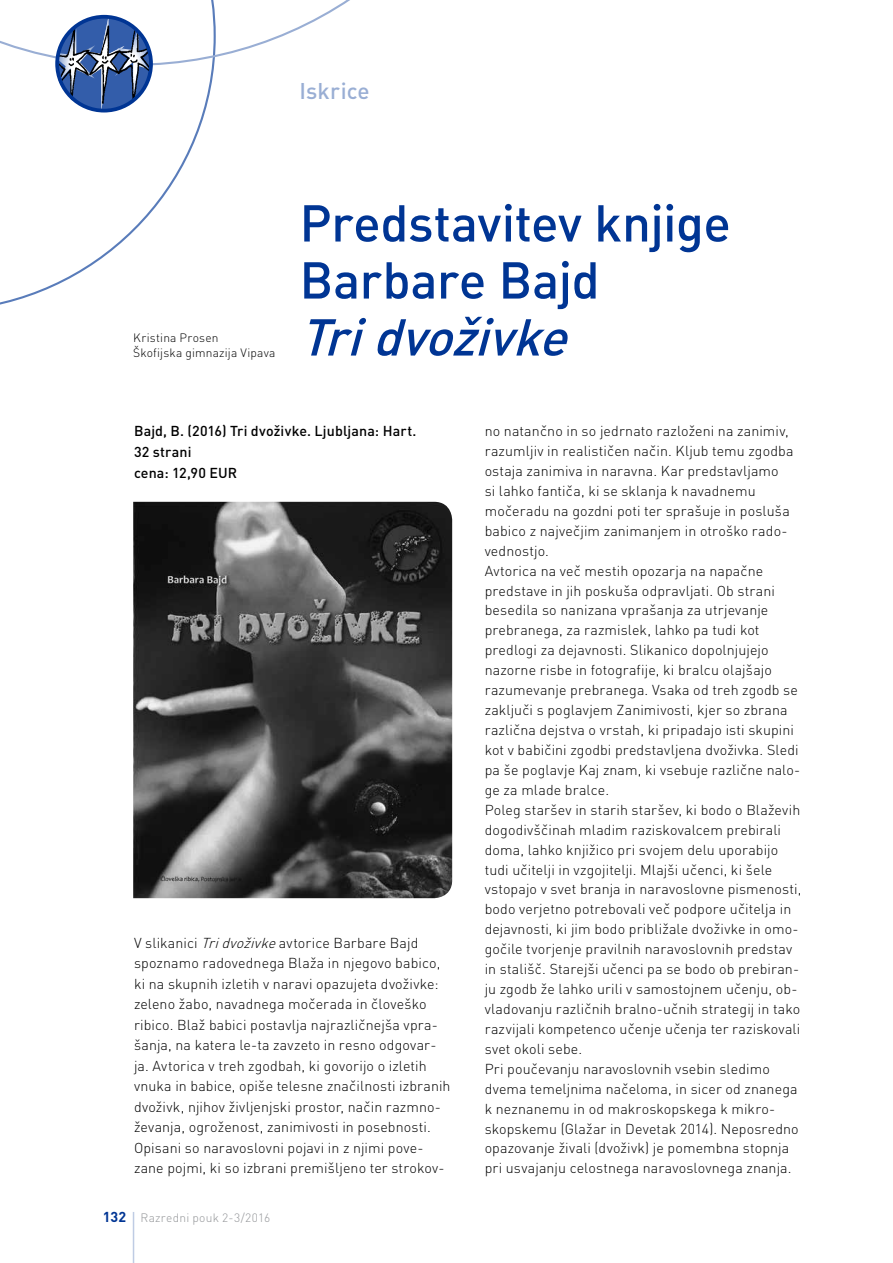
<style>
.page{position:relative;width:893px;height:1263px;background:#fff}
.page>*{position:absolute;margin:0;border:0;box-sizing:border-box;transform-origin:0 0}
.t1{font:51px/57px "DINCE Medium Alternate";letter-spacing:-.01em;color:#003594}
.t2{font:italic 51px "DINCE Medium Alternate";color:#003594}
.t3{font:22.5px "DINCE Medium Alternate";letter-spacing:.005em;color:#99aed4}
.t4{font:300 14.25px/20px "DINP";letter-spacing:.01em;color:#000}
.t5{font:500 14.25px/20.5px "DINP";letter-spacing:.01em;color:#000}
.t6{font:300 12px/15px "DINP";letter-spacing:.015em;color:#000}
.t7{font:300 12px "DINP";letter-spacing:.02em;color:#939598}
.s1{font-style:italic}
.s2{font-weight:700;font-size:14.25px;color:#003594}
</style>
<div class="page">
<svg style="left:0;top:111px;width:206px;height:194px"></svg>
<hr style="left:133px;top:1212px;width:1px;height:51px;background:#bfcce4">
<svg style="left:0;top:0;width:350px;height:111px"></svg>
<img style="left:56px;top:18px;width:94px;height:94px;border-radius:47px">
<div style="left:55px;top:15px;width:98px;height:97px;border:4px solid #003594;border-radius:50%"></div>
<img style="left:133px;top:502px;width:319px;height:396px">
<h2 class="t3" style="left:299px;top:76px;width:72px">Iskrice</h2>
<p class="t6" style="left:133px;top:330px;width:144px">Kristina Prosen<br>Škofijska gimnazija Vipava</p>
<h1 class="t1" style="left:299px;top:193px;width:433px">Predstavitev knjige<br>Barbare Bajd</h1>
<h1 class="t2" style="left:299px;top:304px;width:285px">Tridvoživke</h1>
<p class="t5" style="left:134px;top:421px;width:284px">Bajd, B. (2016) Tri dvoživke. Ljubljana: Hart.<br>32 strani<br>cena: 12,90 EUR</p>
<p class="t4" style="left:134px;top:932px;width:318px;line-height:20.5px">V slikanici <span class="s1">Tridvoživke</span>avtorice Barbare Bajd spoznamo radovednega Blaža in njegovo babico, ki na skupnih izletih v naravi opazujeta dvoživke: zeleno žabo, navadnega močerada in človeško ribico. Blaž babici postavlja najrazličnejša vpra&shy;šanja, na katera le-ta zavzeto in resno odgovar&shy;ja. Avtorica v treh zgodbah, ki govorijo o izletih vnuka in babice, opiše telesne značilnosti izbranih dvoživk, njihov življenjski prostor, način razmno&shy;ževanja, ogroženost, zanimivosti in posebnosti.<br>Opisani so naravoslovni pojavi in z njimi pove&shy;zane pojmi, ki so izbrani premišljeno ter strokov-</p>
<p class="t7" style="left:103px;top:1210px;width:169px"><span class="s2">132</span> Razredni pouk 2-3/2016</p>
<p class="t4" style="left:485px;top:421px;width:318px">no natančno in so jedrnato razloženi na zanimiv, razumljiv in realističen način. Kljub temu zgodba ostaja zanimiva in naravna. Kar predstavljamo<br>si lahko fantiča, ki se sklanja k navadnemu močeradu na gozdni poti ter sprašuje in posluša babico z največjim zanimanjem in otroško rado&shy;vednostjo.<br>Avtorica na več mestih opozarja na napačne predstave in jih poskuša odpravljati. Ob strani besedila so nanizana vprašanja za utrjevanje prebranega, za razmislek, lahko pa tudi kot predlogi za dejavnosti. Slikanico dopolnjujejo nazorne risbe in fotografije, ki bralcu olajšajo razumevanje prebranega. Vsaka od treh zgodb se zaključi s poglavjem Zanimivosti, kjer so zbrana različna dejstva o vrstah, ki pripadajo isti skupini kot v babičini zgodbi predstavljena dvoživka. Sledi pa še poglavje Kaj znam, ki vsebuje različne nalo&shy;ge za mlade bralce.<br>Poleg staršev in starih staršev, ki bodo o Blaževih dogodivščinah mladim raziskovalcem prebirali doma, lahko knjižico pri svojem delu uporabijo tudi učitelji in vzgojitelji. Mlajši učenci, ki šele vstopajo v svet branja in naravoslovne pismenosti, bodo verjetno potrebovali več podpore učitelja in dejavnosti, ki jim bodo približale dvoživke in omo&shy;gočile tvorjenje pravilnih naravoslovnih predstav in stališč. Starejši učenci pa se bodo ob prebiran&shy;ju zgodb že lahko urili v samostojnem učenju, ob&shy;vladovanju različnih bralno-učnih strategij in tako razvijali kompetenco učenje učenja ter raziskovali svet okoli sebe.<br>Pri poučevanju naravoslovnih vsebin sledimo dvema temeljnima načeloma, in sicer od znanega k neznanemu in od makroskopskega k mikro&shy;skopskemu (Glažar in Devetak 2014). Neposredno opazovanje živali (dvoživk) je pomembna stopnja pri usvajanju celostnega naravoslovnega znanja.</p>
</div>
